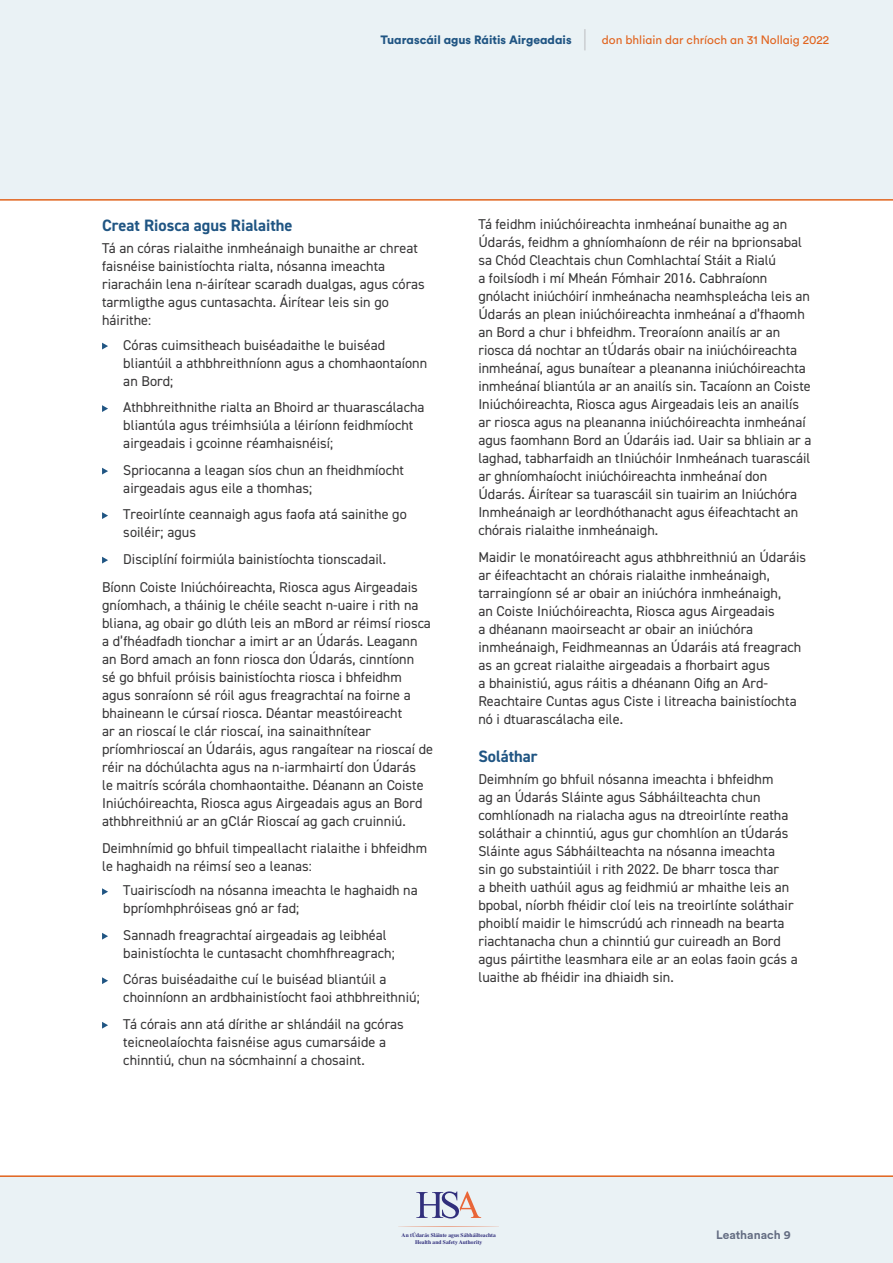
<style>
.page{position:relative;width:893px;height:1263px;background:#fff}
.page>*{position:absolute;margin:0;border:0;box-sizing:border-box;transform-origin:0 0}
.t1{font:700 16.5px "DIN2014";color:#205583}
.t2{font:14.25px/18px "DIN2014";letter-spacing:.005em;color:#363536}
.t3{font:12px "VM Circular Chat";color:#e1631d}
.t4{font:900 12px "VM Circular Yell";color:#205583}
.t5{font:700 12px "Circular Std";letter-spacing:.005em;color:#6d7388}
.t6{font:700 5.55px/6.6px "Times";color:#312f7c;text-align:center}
.s1{font-family:"VM Circular Chat";font-weight:400;font-size:22.8px;color:#bcbdc0}
</style>
<div class="page">
<div style="left:0;top:0;width:893px;height:200px;background:#eaf2f5"></div>
<div style="left:0;top:1176px;width:893px;height:87px;background:#eaf2f5"></div>
<hr style="left:0;top:199px;width:893px;height:2px;background:#e1631d">
<hr style="left:0;top:1175px;width:893px;height:2px;background:#e1631d">
<svg style="left:398px;top:1226px;width:101px;height:1px"></svg>
<svg style="left:416px;top:1191px;width:65px;height:27px"></svg>
<svg style="left:102px;top:343px;width:6px;height:6px"></svg>
<svg style="left:102px;top:405px;width:6px;height:7px"></svg>
<svg style="left:102px;top:468px;width:6px;height:6px"></svg>
<svg style="left:102px;top:512px;width:6px;height:7px"></svg>
<svg style="left:102px;top:557px;width:6px;height:6px"></svg>
<svg style="left:102px;top:888px;width:6px;height:7px"></svg>
<svg style="left:102px;top:933px;width:6px;height:6px"></svg>
<svg style="left:102px;top:977px;width:6px;height:7px"></svg>
<svg style="left:102px;top:1022px;width:6px;height:7px"></svg>
<p class="t4" style="left:380px;top:31px;width:208px">Tuarascáil agus Ráitis Airgeadais <span class="s1">|</span></p>
<p class="t3" style="left:602px;top:31px;width:229px">don bhliain dar chríoch an 31 Nollaig 2022</p>
<p class="t1" style="left:102px;top:214px;width:192px">Creat Riosca agus Rialaithe</p>
<p class="t2" style="left:102px;top:239px;width:324px">Tá an córas rialaithe inmheánaigh bunaithe ar chreat faisnéise bainistíochta rialta, nósanna imeachta riaracháin lena n-áirítear scaradh dualgas, agus córas tarmligthe agus cuntasachta. Áirítear leis sin go háirithe:</p>
<p class="t2" style="left:123px;top:335px;width:305px">Córas cuimsitheach buiséadaithe le buiséad bliantúil a athbhreithníonn agus a chomhaontaíonn an Bord;</p>
<p class="t2" style="left:123px;top:398px;width:303px">Athbhreithnithe rialta an Bhoird ar thuarascálacha bliantúla agus tréimhsiúla a léiríonn feidhmíocht airgeadais i gcoinne réamhaisnéisí;</p>
<p class="t2" style="left:123px;top:460px;width:282px">Spriocanna a leagan síos chun an fheidhmíocht airgeadais agus eile a thomhas;</p>
<p class="t2" style="left:123px;top:505px;width:285px">Treoirlínte ceannaigh agus faofa atá sainithe go soiléir; agus</p>
<p class="t2" style="left:102px;top:544px;width:317px;line-height:28.8px;text-indent:21px">Disciplíní foirmiúla bainistíochta tionscadail.<br>Bíonn Coiste Iniúchóireachta, Riosca agus Airgeadais</p>
<p class="t2" style="left:102px;top:596px;width:333px">gníomhach, a tháinig le chéile seacht n-uaire i rith na bliana, ag obair go dlúth leis an mBord ar réimsí riosca a d’fhéadfadh tionchar a imirt ar an Údarás. Leagann an Bord amach an fonn riosca don Údarás, cinntíonn<br>sé go bhfuil próisis bainistíochta riosca i bhfeidhm agus sonraíonn sé róil agus freagrachtaí na foirne a bhaineann le cúrsaí riosca. Déantar meastóireacht<br>ar an rioscaí le clár rioscaí, ina sainaithnítear príomhrioscaí an Údaráis, agus rangaítear na rioscaí de réir na dóchúlachta agus na n-iarmhairtí don Údarás<br>le maitrís scórála chomhaontaithe. Déanann an Coiste Iniúchóireachta, Riosca agus Airgeadais agus an Bord athbhreithniú ar an gClár Rioscaí ag gach cruinniú.</p>
<p class="t2" style="left:102px;top:839px;width:327px">Deimhnímid go bhfuil timpeallacht rialaithe i bhfeidhm le haghaidh na réimsí seo a leanas:</p>
<p class="t2" style="left:123px;top:881px;width:296px">Tuairiscíodh na nósanna imeachta le haghaidh na bpríomhphróiseas gnó ar fad;</p>
<p class="t2" style="left:123px;top:925px;width:273px">Sannadh freagrachtaí airgeadais ag leibhéal bainistíochta le cuntasacht chomhfhreagrach;</p>
<p class="t2" style="left:123px;top:970px;width:298px">Córas buiséadaithe cuí le buiséad bliantúil a choinníonn an ardbhainistíocht faoi athbhreithniú;</p>
<p class="t2" style="left:123px;top:1014px;width:282px">Tá córais ann atá dírithe ar shlándáil na gcóras teicneolaíochta faisnéise agus cumarsáide a chinntiú, chun na sócmhainní a chosaint.</p>
<p class="t2" style="left:478px;top:215px;width:334px">Tá feidhm iniúchóireachta inmheánaí bunaithe ag an Údarás, feidhm a ghníomhaíonn de réir na bprionsabal sa Chód Cleachtais chun Comhlachtaí Stáit a Rialú<br>a foilsíodh i mí Mheán Fómhair 2016. Cabhraíonn gnólacht iniúchóirí inmheánacha neamhspleácha leis an Údarás an plean iniúchóireachta inmheánaí a d’fhaomh an Bord a chur i bhfeidhm. Treoraíonn anailís ar an riosca dá nochtar an tÚdarás obair na iniúchóireachta inmheánaí, agus bunaítear a pleananna iniúchóireachta inmheánaí bliantúla ar an anailís sin. Tacaíonn an Coiste Iniúchóireachta, Riosca agus Airgeadais leis an anailís ar riosca agus na pleananna iniúchóireachta inmheánaí agus faomhann Bord an Údaráis iad. Uair sa bhliain ar a laghad, tabharfaidh an tIniúchóir Inmheánach tuarascáil ar ghníomhaíocht iniúchóireachta inmheánaí don Údarás. Áirítear sa tuarascáil sin tuairim an Iniúchóra Inmheánaigh ar leordhóthanacht agus éifeachtacht an chórais rialaithe inmheánaigh.</p>
<p class="t2" style="left:478px;top:547px;width:329px">Maidir le monatóireacht agus athbhreithniú an Údaráis ar éifeachtacht an chórais rialaithe inmheánaigh, tarraingíonn sé ar obair an iniúchóra inmheánaigh,<br>an Coiste Iniúchóireachta, Riosca agus Airgeadais<br>a dhéanann maoirseacht ar obair an iniúchóra inmheánaigh, Feidhmeannas an Údaráis atá freagrach as an gcreat rialaithe airgeadais a fhorbairt agus<br>a bhainistiú, agus ráitis a dhéanann Oifig an Ard-Reachtaire Cuntas agus Ciste i litreacha bainistíochta nó i dtuarascálacha eile.</p>
<p class="t1" style="left:478px;top:745px;width:61px">Soláthar</p>
<p class="t2" style="left:478px;top:770px;width:321px">Deimhním go bhfuil nósanna imeachta i bhfeidhm<br>ag an Údarás Sláinte agus Sábháilteachta chun comhlíonadh na rialacha agus na dtreoirlínte reatha soláthair a chinntiú, agus gur chomhlíon an tÚdarás Sláinte agus Sábháilteachta na nósanna imeachta<br>sin go substaintiúil i rith 2022. De bharr tosca thar<br>a bheith uathúil agus ag feidhmiú ar mhaithe leis an bpobal, níorbh fhéidir cloí leis na treoirlínte soláthair phoiblí maidir le himscrúdú ach rinneadh na bearta riachtanacha chun a chinntiú gur cuireadh an Bord agus páirtithe leasmhara eile ar an eolas faoin gcás a luaithe ab fhéidir ina dhiaidh sin.</p>
<p class="t6" style="left:402px;top:1231px;width:96px">An tÚdarás Sláinte agus Sábháilteachta<br>Health and Safety Authority</p>
<p class="t5" style="left:716px;top:1226px;width:76px">Leathanach 9</p>
</div>
